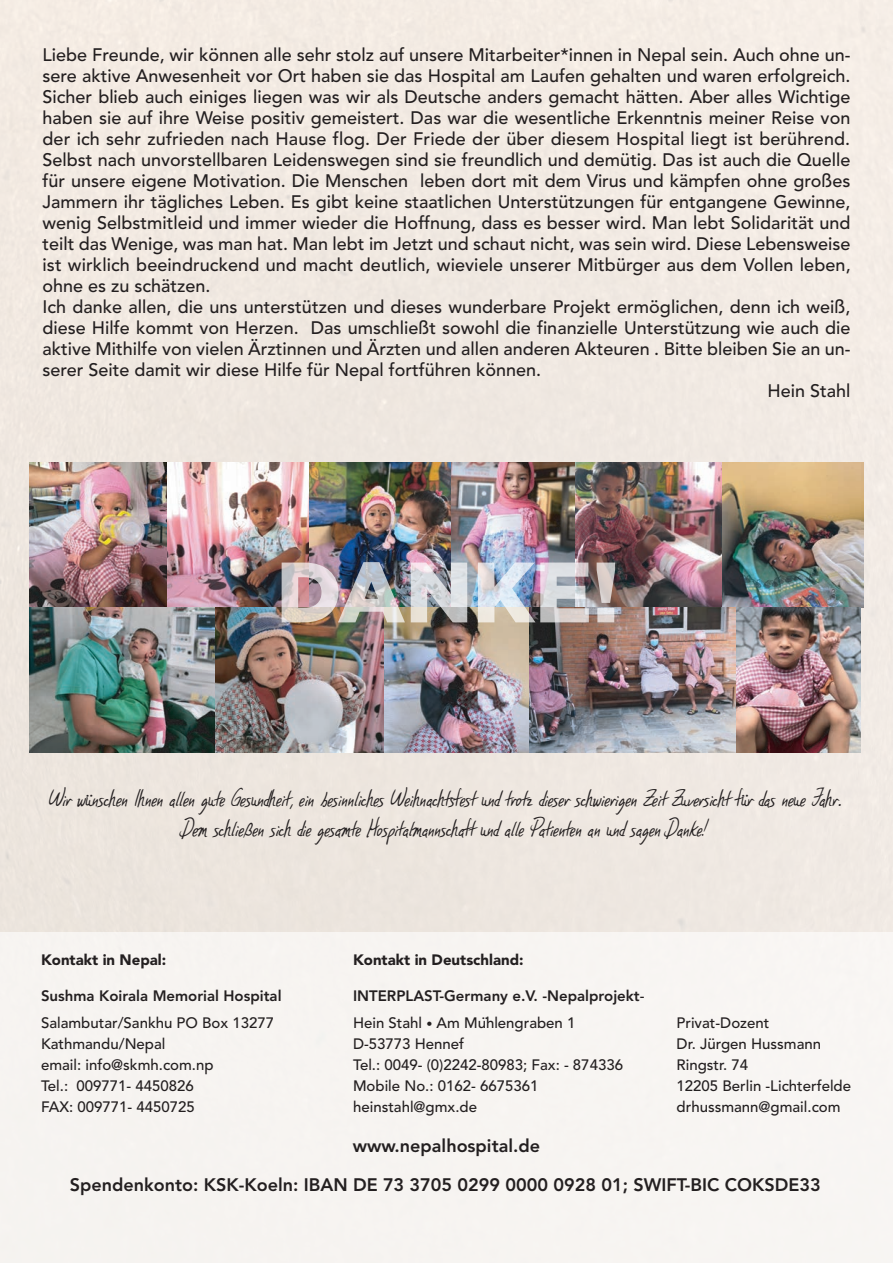
<style>
.page{position:relative;width:893px;height:1263px;background:#fff}
.page>*{position:absolute;margin:0;border:0;box-sizing:border-box;transform-origin:0 0}
.t1{font:900 85.5px "Gotham";color:rgb(255 255 255/.7)}
.t2{font:22.5px/30px "Bjarne Handwriting";letter-spacing:-.01em;color:#231f20;text-align:center}
.t3{font:500 18px "Avenir";color:#231f20}
.t4{font:800 18px "Avenir";color:#231f20}
.t5{font:500 15px/21px "Avenir";color:#231f20}
.t6{font:800 15px/27px "Avenir";color:#231f20}
.t7{font:900 15px "Avenir";color:#231f20}
.s1{font-size:21px}
.s2{font-weight:500}
.s3{font-weight:500;font-size:12px}
</style>
<div class="page">
<div style="left:0;top:0;width:893px;height:932px;background:#f1e9e2"></div>
<div style="left:0;top:932px;width:893px;height:331px;background:#f7f4f1"></div>
<img style="left:30px;top:463px;width:138px;height:145px">
<img style="left:168px;top:463px;width:141px;height:145px">
<img style="left:309px;top:463px;width:143px;height:145px">
<img style="left:30px;top:608px;width:185px;height:145px">
<img style="left:574px;top:463px;width:148px;height:145px">
<img style="left:722px;top:463px;width:141px;height:145px">
<img style="left:452px;top:463px;width:122px;height:145px">
<img style="left:384px;top:608px;width:145px;height:145px">
<img style="left:529px;top:608px;width:207px;height:145px">
<img style="left:215px;top:608px;width:169px;height:145px">
<img style="left:736px;top:608px;width:125px;height:145px">
<p class="t3" style="left:43px;top:39px;width:809px">Liebe Freunde, wir können alle sehr stolz auf unsere Mitarbeiter*innen in Nepal sein. Auch ohne un-</p>
<p class="t3" style="left:43px;top:60px;width:809px">sere aktive Anwesenheit vor Ort haben sie das Hospital am Laufen gehalten und waren erfolgreich.</p>
<p class="t3" style="left:43px;top:81px;width:809px">Sicher blieb auch einiges liegen was wir als Deutsche anders gemacht hätten. Aber alles Wichtige</p>
<p class="t3" style="left:43px;top:102px;width:809px">haben sie auf ihre Weise positiv gemeistert. Das war die wesentliche Erkenntnis meiner Reise von</p>
<p class="t3" style="left:43px;top:123px;width:809px">der ich sehr zufrieden nach Hause flog. Der Friede der über diesem Hospital liegt ist berührend.</p>
<p class="t3" style="left:43px;top:144px;width:809px">Selbst nach unvorstellbaren Leidenswegen sind sie freundlich und demütig. Das ist auch die Quelle</p>
<p class="t3" style="left:43px;top:165px;width:809px">für unsere eigene Motivation. Die Menschen leben dort mit dem Virus und kämpfen ohne großes</p>
<p class="t3" style="left:43px;top:186px;width:809px">Jammern ihr tägliches Leben. Es gibt keine staatlichen Unterstützungen für entgangene Gewinne,</p>
<p class="t3" style="left:43px;top:207px;width:809px">wenig Selbstmitleid und immer wieder die Hoffnung, dass es besser wird. Man lebt Solidarität und</p>
<p class="t3" style="left:43px;top:228px;width:809px">teilt das Wenige, was man hat. Man lebt im Jetzt und schaut nicht, was sein wird. Diese Lebensweise</p>
<p class="t3" style="left:43px;top:249px;width:810px">ist wirklich beeindruckend und macht deutlich, wieviele unserer Mitbürger aus dem Vollen leben,</p>
<p class="t3" style="left:43px;top:270px;width:170px">ohne es zu schätzen.</p>
<p class="t3" style="left:43px;top:291px;width:809px">Ich danke allen, die uns unterstützen und dieses wunderbare Projekt ermöglichen, denn ich weiß,</p>
<p class="t3" style="left:43px;top:312px;width:809px">diese Hilfe kommt von Herzen. Das umschließt sowohl die finanzielle Unterstützung wie auch die</p>
<p class="t3" style="left:43px;top:333px;width:809px">aktive Mithilfe von vielen Ärztinnen und Ärzten und allen anderen Akteuren . Bitte bleiben Sie an un-</p>
<p class="t3" style="left:43px;top:354px;width:500px">serer Seite damit wir diese Hilfe für Nepal fortführen können.</p>
<p class="t3" style="left:767px;top:375px;width:85px">Hein Stahl</p>
<h1 class="t1" style="left:276px;top:543px;width:345px">DANKE!</h1>
<p class="t2" style="left:49px;top:782px;width:794px">Wir wünschen Ihnen allen gute Gesundheit, ein besinnliches Weihnachtsfest und trotz dieser schwierigen Zeit Zuversicht für das neue Jahr.<br>Dem schließen sich die gesamte Hospitalmannschaft und alle Patienten an und sagen Danke<span class="s1">!</span></p>
<p class="t7" style="left:41px;top:947px;width:127px">Kontakt in Nepal:</p>
<p class="t6" style="left:41px;top:982px;width:242px">Sushma Koirala Memorial Hospital</p>
<p class="t5" style="left:41px;top:1011px;width:235px">Salambutar/Sankhu PO Box 13277<br>Kathmandu/Nepal<br>email: info@skmh.com.np<br>Tel.: 009771- 4450826<br>FAX: 009771- 4450725</p>
<p class="t7" style="left:353px;top:947px;width:172px">Kontakt in Deutschland:</p>
<p class="t6" style="left:353px;top:982px;width:293px">INTERPLAST-Germany e.V. -Nepalprojekt<span class="s2">-<br>Hein Stahl</span> <span class="s3">•</span> <span class="s2">Am Mühlengraben 1</span></p>
<p class="t5" style="left:353px;top:1032px;width:271px">D-53773 Hennef<br>Tel.: 0049- (0)2242-80983; Fax: - 874336<br>Mobile No.: 0162- 6675361 heinstahl@gmx.de</p>
<p class="t4" style="left:353px;top:1132px;width:189px">www.nepalhospital.de</p>
<p class="t5" style="left:677px;top:1011px;width:176px">Privat-Dozent<br>Dr. Jürgen Hussmann<br>Ringstr. 74<br>12205 Berlin -Lichterfelde drhussmann@gmail.com</p>
<p class="t4" style="left:70px;top:1170px;width:752px">Spendenkonto: KSK-Koeln: IBAN DE 73 3705 0299 0000 0928 01; SWIFT-BIC COKSDE33</p>
</div>
